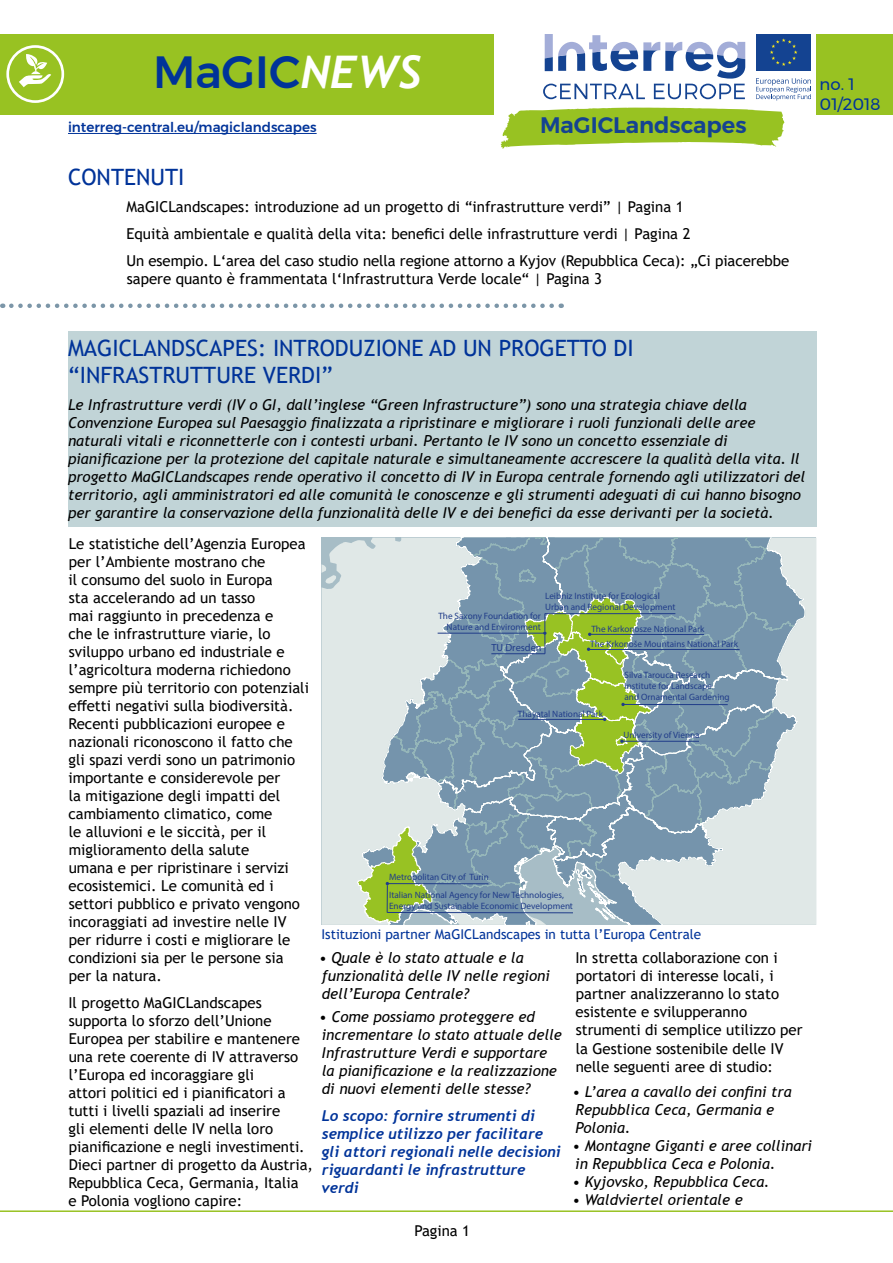
<style>
.page{position:relative;width:893px;height:1263px;background:#fff}
.page>*{position:absolute;margin:0;border:0;box-sizing:border-box;transform-origin:0 0}
.t1{font:500 45px "Montserrat";color:#039}
.t2{font:22.5px/27px "Trebuchet MS";color:#039}
.t3{font:600 22.5px "Montserrat";color:#144391}
.t4{font:16.5px "Montserrat";color:#039}
.t5{font:15px/18px "Trebuchet MS";color:#000}
.t6{font:italic 15px/18px "Trebuchet MS";color:#000}
.t7{font:italic 700 15px/18px "Trebuchet";color:#039}
.t8{font:13.5px "Trebuchet MS";color:#039}
.t9{font:500 13.5px "Montserrat";color:#039}
.t10{font:10.35px "Myriad Pro";color:#203c89}
.t11{font:9.15px/11.1px "Myriad Pro";color:#203c89}
.s1{font-family:"Trebuchet";font-weight:700;font-style:italic;color:#fff}
</style>
<div class="page">
<div style="left:68px;top:331px;width:748px;height:195px;background:#c1d4d7"></div>
<div style="left:0;top:34px;width:893px;height:80px;background:#98c222"></div>
<svg style="left:8px;top:46px;width:55px;height:56px"></svg>
<div style="left:6px;top:45px;width:58px;height:58px;border:3px solid #fff;border-radius:50%"></div>
<svg style="left:19px;top:54px;width:32px;height:33px"></svg>
<div style="left:494px;top:0;width:322px;height:168px;background:#fff"></div>
<svg style="left:501px;top:108px;width:283px;height:40px"></svg>
<div style="left:756px;top:34px;width:55px;height:36px;background:#144391"></div>
<svg style="left:770px;top:38px;width:27px;height:28px"></svg>
<svg style="left:543px;top:34px;width:202px;height:65px"></svg>
<svg style="left:756px;top:78px;width:55px;height:23px"></svg>
<hr style="left:68px;top:133px;width:249px;height:1px;background:#039">
<hr style="left:0;top:1210px;width:893px;height:2px;background:#98c222">
<svg style="left:11px;top:303px;width:551px;height:5px"></svg>
<div style="left:321px;top:538px;width:495px;height:387px;background:#e0e8e7"></div>
<svg style="left:325px;top:575px;width:11px;height:9px"></svg>
<div style="left:357px;top:704px;width:25px;height:221px;background:#e0e8e7"></div>
<svg style="left:382px;top:538px;width:423px;height:387px"></svg>
<hr style="left:438px;top:633px;width:107px;height:1px;background:#203c89">
<hr style="left:491px;top:653px;width:54px;height:1px;background:#203c89">
<hr style="left:518px;top:719px;width:87px;height:1px;background:#203c89">
<svg style="left:525px;top:597px;width:254px;height:328px"></svg>
<hr style="left:387px;top:883px;width:101px;height:1px;background:#203c89">
<svg style="left:357px;top:827px;width:75px;height:97px"></svg>
<hr style="left:387px;top:912px;width:186px;height:1px;background:#203c89">
<p class="t1" style="left:153px;top:37px;width:269px">MaGIC<span class="s1">NEWS</span></p>
<p class="t9" style="left:68px;top:117px;width:250px">interreg-central.eu/magiclandscapes</p>
<p class="t3" style="left:540px;top:111px;width:208px">MaGICLandscapes</p>
<p class="t2" style="left:68px;top:163px;width:118px">CONTENUTI</p>
<p class="t5" style="left:127px;top:197px;width:559px">MaGICLandscapes: introduzione ad un progetto di “infrastrutture verdi” | Pagina 1</p>
<p class="t5" style="left:127px;top:224px;width:565px">Equità ambientale e qualità della vita: benefici delle infrastrutture verdi | Pagina 2</p>
<p class="t5" style="left:126px;top:251px;width:664px">Un esempio. L‘area del caso studio nella regione attorno a Kyjov (Repubblica Ceca): „Ci piacerebbe sapere quanto è frammentata l‘Infrastruttura Verde locale“ | Pagina 3</p>
<p class="t4" style="left:820px;top:72px;width:36px">no. 1</p>
<p class="t4" style="left:820px;top:91px;width:59px">12/2017</p>
<p class="t4" style="left:820px;top:91px;width:63px">01/2018</p>
<p class="t2" style="left:68px;top:334px;width:567px">MAGICLANDSCAPES: INTRODUZIONE AD UN PROGETTO DI “INFRASTRUTTURE VERDI”</p>
<p class="t6" style="left:68px;top:395px;width:689px">Le Infrastrutture verdi (IV o GI, dall’inglese “Green Infrastructure”) sono una strategia chiave della<br>Convenzione Europea sul Paesaggio finalizzata a ripristinare e migliorare i ruoli funzionali delle aree</p>
<p class="t6" style="left:68px;top:431px;width:739px">naturali vitali e riconnetterle con i contesti urbani. Pertanto le IV sono un concetto essenziale di pianificazione per la protezione del capitale naturale e simultaneamente accrescere la qualità della vita. Il progetto MaGICLandscapes rende operativo il concetto di IV in Europa centrale fornendo agli utilizzatori del territorio, agli amministratori ed alle comunità le conoscenze e gli strumenti adeguati di cui hanno bisogno per garantire la conservazione della funzionalità delle IV e dei benefici da esse derivanti per la società.</p>
<p class="t5" style="left:68px;top:534px;width:242px">Le statistiche dell’Agenzia Europea per l’Ambiente mostrano che<br>il consumo del suolo in Europa<br>sta accelerando ad un tasso<br>mai raggiunto in precedenza e<br>che le infrastrutture viarie, lo sviluppo urbano ed industriale e l’agricoltura moderna richiedono sempre più territorio con potenziali effetti negativi sulla biodiversità.<br>Recenti pubblicazioni europee e nazionali riconoscono il fatto che gli spazi verdi sono un patrimonio importante e considerevole per<br>la mitigazione degli impatti del cambiamento climatico, come<br>le alluvioni e le siccità, per il miglioramento della salute<br>umana e per ripristinare i servizi ecosistemici. Le comunità ed i settori pubblico e privato vengono incoraggiati ad investire nelle IV per ridurre i costi e migliorare le condizioni sia per le persone sia per la natura.</p>
<p class="t5" style="left:68px;top:993px;width:238px">Il progetto MaGICLandscapes supporta lo sforzo dell’Unione Europea per stabilire e mantenere una rete coerente di IV attraverso l’Europa ed incoraggiare gli<br>attori politici ed i pianificatori a tutti i livelli spaziali ad inserire<br>gli elementi delle IV nella loro pianificazione e negli investimenti.</p>
<p class="t5" style="left:69px;top:1155px;width:246px">Dieci partner di progetto da Austria,<br>Repubblica Ceca, Germania, Italia<br>e Polonia vogliono capire:</p>
<p class="t11" style="left:545px;top:590px;width:132px">Leibniz Institute for Ecological<br>Urban and Regional Development</p>
<p class="t11" style="left:438px;top:610px;width:104px;text-align:right">The Saxony Foundation for<br>Nature and Environment</p>
<p class="t11" style="left:591px;top:623px;width:115px">The Karkonosze National Park</p>
<p class="t11" style="left:590px;top:639px;width:149px">The Krkonoše Mountains National Park</p>
<p class="t11" style="left:624px;top:669px;width:107px">Silva Tarouca Research<br>Institute for Landscape<br>and Ornamental Gardening</p>
<p class="t10" style="left:491px;top:641px;width:52px">TU Dresden</p>
<p class="t11" style="left:518px;top:708px;width:87px">Thayatal National Park</p>
<p class="t11" style="left:624px;top:729px;width:78px">University of Vienna</p>
<p class="t11" style="left:389px;top:868px;width:176px;line-height:17.7px">Metropolitan City of Turin<br>Italian National Agency for New Technologies,</p>
<p class="t11" style="left:389px;top:900px;width:185px">Energy and Sustainable Economic Development</p>
<p class="t8" style="left:321px;top:926px;width:381px">Istituzioni partner MaGICLandscapes in tutta l’Europa Centrale</p>
<p class="t6" style="left:319px;top:949px;width:232px">• Quale è lo stato attuale e la funzionalità delle IV nelle regioni dell’Europa Centrale?</p>
<p class="t6" style="left:319px;top:1008px;width:244px">• Come possiamo proteggere ed incrementare lo stato attuale delle Infrastrutture Verdi e supportare<br>la pianificazione e la realizzazione di nuovi elementi delle stesse?</p>
<p class="t7" style="left:322px;top:1107px;width:241px">Lo scopo: fornire strumenti di semplice utilizzo per facilitare gli attori regionali nelle decisioni riguardanti le infrastrutture verdi</p>
<p class="t5" style="left:575px;top:949px;width:229px">In stretta collaborazione con i portatori di interesse locali, i partner analizzeranno lo stato esistente e svilupperanno strumenti di semplice utilizzo per la Gestione sostenibile delle IV nelle seguenti aree di studio:</p>
<p class="t6" style="left:572px;top:1083px;width:221px">• L’area a cavallo dei confini tra<br>Repubblica Ceca, Germania e<br>Polonia.</p>
<p class="t6" style="left:572px;top:1137px;width:241px">• Montagne Giganti e aree collinari in Repubblica Ceca e Polonia.</p>
<p class="t6" style="left:572px;top:1173px;width:199px">• Kyjovsko, Repubblica Ceca.</p>
<p class="t6" style="left:572px;top:1191px;width:172px">• Waldviertel orientale e</p>
<p class="t5" style="left:414px;top:1221px;width:57px">Pagina 1</p>
</div>
